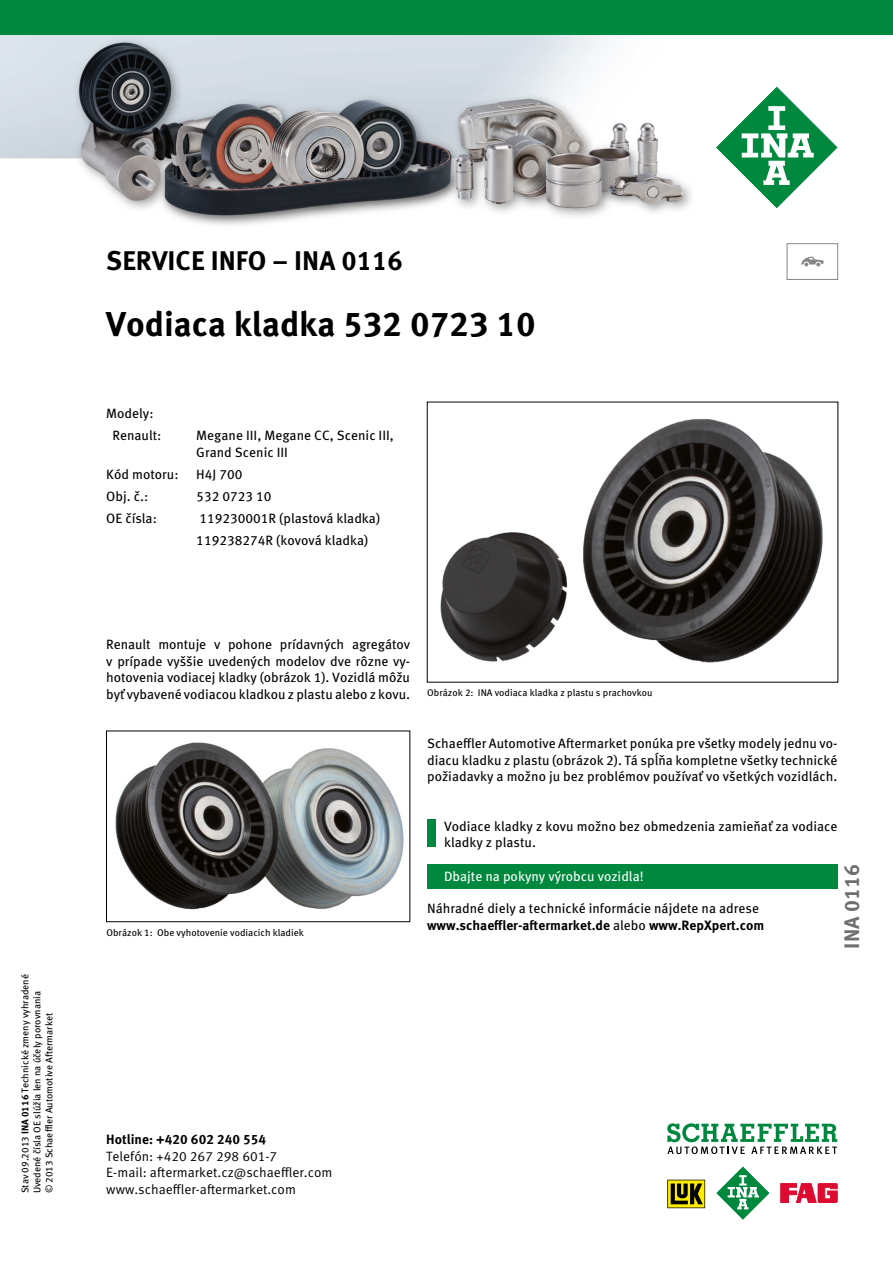
<style>
.page{position:relative;width:893px;height:1263px;background:#fff}
.page>*{position:absolute;margin:0;border:0;box-sizing:border-box;transform-origin:0 0}
.t1{font:700 34.5px "Meta Pro";color:#000}
.t2{font:700 27px "Meta Pro";color:#000}
.t3{font:700 21px "Meta Pro";color:#706f6f}
.t4{font:13.5px/16.5px "Meta Pro";color:#000}
.t5{font:13.5px/16.5px "Meta Pro Norm";color:#000}
.t6{font:13.5px "Meta Pro";color:#fff}
.t7{font:700 13.5px "Meta Pro";color:#000}
.t8{font:9.75px/12px "Meta Pro";color:#000}
.s1{font-weight:700}
</style>
<div class="page">
<div style="left:427px;top:820px;width:9px;height:27px;background:#00893e"></div>
<img style="left:440px;top:419px;width:383px;height:244px">
<img style="left:115px;top:742px;width:289px;height:168px">
<div style="left:106px;top:731px;width:304px;height:191px;border:1px solid #000"></div>
<div style="left:427px;top:864px;width:411px;height:25px;background:#00893e"></div>
<div style="left:787px;top:243px;width:51px;height:37px;border:1px solid #878787"></div>
<svg style="left:801px;top:257px;width:23px;height:9px"></svg>
<img style="left:0;top:34px;width:893px;height:191px">
<svg style="left:667px;top:1180px;width:38px;height:28px"></svg>
<svg style="left:781px;top:1183px;width:56px;height:19px"></svg>
<svg style="left:716px;top:1166px;width:54px;height:54px"></svg>
<svg style="left:667px;top:1123px;width:170px;height:31px"></svg>
<svg style="left:715px;top:85px;width:124px;height:124px"></svg>
<div style="left:0;top:0;width:893px;height:34px;background:#00893e"></div>
<p class="t8" style="left:19px;top:1193px;width:221px;rotate:-90deg">Stav 09.2013 <span class="s1">INA 0116</span> Technické zmeny vyhradené<br>Uvedené čísla OE slúžia len na účely porovnania<br>© 2013 Schaeffler Automotive Aftermarket</p>
<h2 class="t2" style="left:106px;top:239px;width:298px">SERVICE INFO – INA 0116</h2>
<h1 class="t1" style="left:106px;top:297px;width:431px">Vodiaca kladka 532 0723 10</h1>
<p class="t4" style="left:106px;top:401px;width:57px;line-height:22.2px;text-align:center">Modely:<br>Renault:</p>
<p class="t4" style="left:196px;top:426px;width:199px">Megane III, Megane CC, Scenic III,<br>Grand Scenic III</p>
<p class="t4" style="left:106px;top:465px;width:74px">Kód motoru:</p>
<p class="t4" style="left:196px;top:465px;width:48px">H4J 700</p>
<p class="t4" style="left:106px;top:487px;width:43px">Obj. č.:</p>
<p class="t4" style="left:196px;top:487px;width:77px">532 0723 10</p>
<p class="t4" style="left:106px;top:509px;width:52px">OE čísla:</p>
<p class="t4" style="left:196px;top:507px;width:185px;line-height:22.2px">119230001R (plastová kladka)<br>119238274R (kovová kladka)</p>
<p class="t4" style="left:106px;top:635px;width:305px;text-align:justify">Renault montuje v pohone prídavných agregátov v prípade vyššie uvedených modelov dve rôzne vy&shy;hotovenia vodiacej kladky (obrázok 1). Vozidlá môžu byť vybavené vodiacou kladkou z plastu alebo z kovu.</p>
<p class="t8" style="left:106px;top:925px;width:199px">Obrázok 1: Obe vyhotovenie vodiacich kladiek</p>
<p class="t8" style="left:427px;top:686px;width:227px">Obrázok 2: INA vodiaca kladka z plastu s prachovkou</p>
<p class="t4" style="left:427px;top:734px;width:412px;text-align:justify">Schaeffler Automotive Aftermarket ponúka pre všetky modely jednu vo&shy;diacu kladku z plastu (obrázok 2). Tá spĺňa kompletne všetky technické požiadavky a možno ju bez problémov používať vo všetkých vozidlách.</p>
<p class="t4" style="left:444px;top:817px;width:395px">Vodiace kladky z kovu možno bez obmedzenia zamieňať za vodiace kladky z plastu.</p>
<p class="t6" style="left:444px;top:866px;width:201px">Dbajte na pokyny výrobcu vozidla!</p>
<p class="t4" style="left:427px;top:899px;width:339px">Náhradné diely a technické informácie nájdete na adrese <span class="s1">www.schaeffler-aftermarket.de</span> alebo <span class="s1">www.RepXpert.com</span></p>
<h3 class="t3" style="left:835px;top:948px;width:86px;rotate:-90deg">INA 0116</h3>
<p class="t7" style="left:106px;top:1129px;width:162px">Hotline: +420 602 240 554</p>
<p class="t5" style="left:106px;top:1147px;width:228px">Telefón: +420 267 298 601-7<br>E-mail: aftermarket.cz@schaeffler.com www.schaeffler-aftermarket.com</p>
</div>
